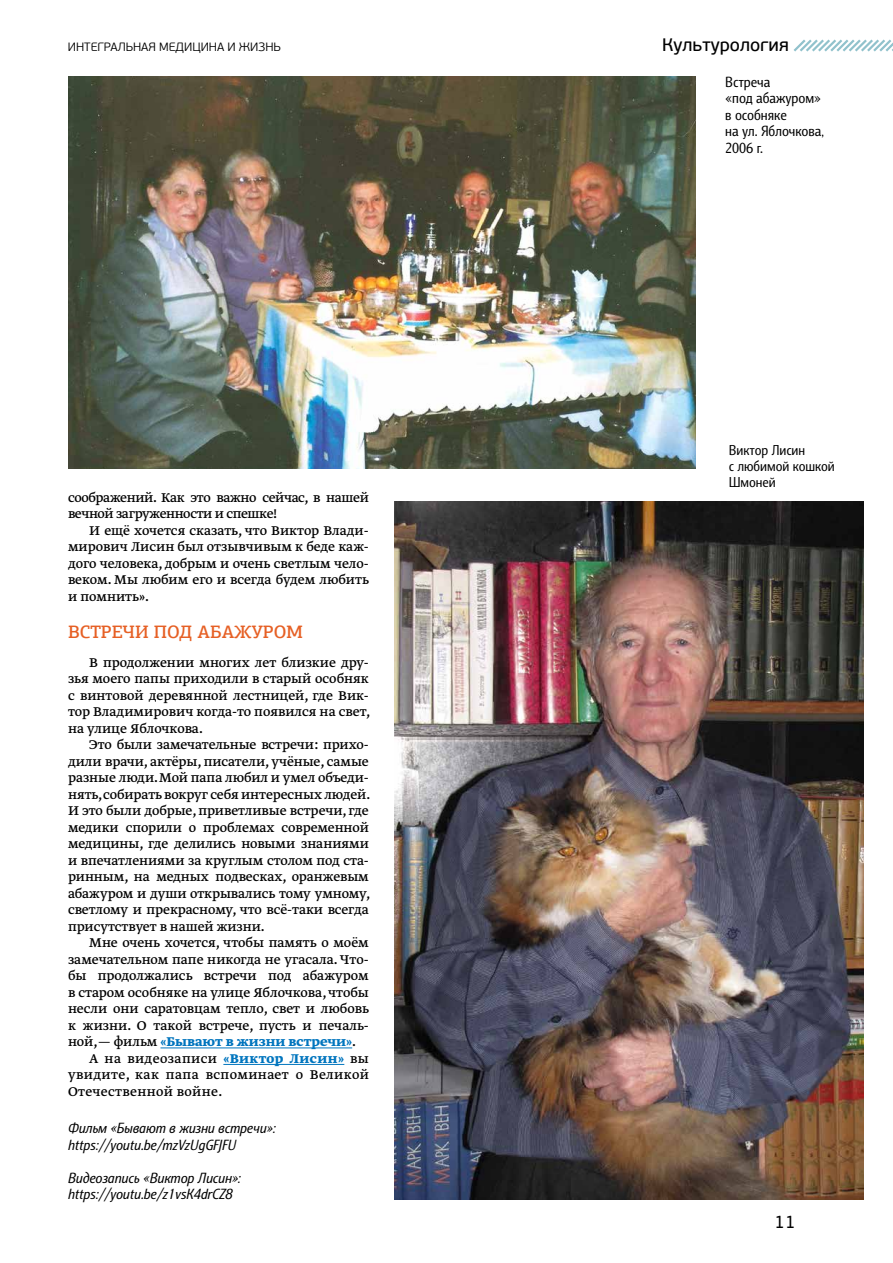
<style>
.page{position:relative;width:893px;height:1263px;background:#fff}
.page>*{position:absolute;margin:0;border:0;box-sizing:border-box;transform-origin:0 0}
.t1{font:500 18px "PF Agora Slab Pro";color:#e66025}
.t2{font:18px "PF Beau Sans Pro Bbook";color:#000}
.t3{font:18px "PF Beau Sans Pro";color:#000}
.t4{font:15px/16.5px "Greta Text Pro";color:#000;text-align:justify}
.t5{font:italic 15px/16.5px "Barnaul Grotesk";color:#000}
.t6{font:15px/16.5px "Greta Text Pro";letter-spacing:-.025em;color:#000}
.t7{font:15px "Greta Text Pro";letter-spacing:.025em;color:#000}
.t8{font:15px/16.5px "Barnaul Grotesk";color:#000}
.t9{font:700 15px "Greta Text Pro";color:#0075be}
.t10{font:15px "Greta Text Pro";letter-spacing:.02em;color:#000}
.t11{font:14.55px/16px "Barnaul Grotesk";color:#000}
.t12{font:300 12px "PF Beau Sans Pro";color:#000}
.s1{font-weight:400;color:#000}
.s2{font-weight:700;color:#0075be}
</style>
<div class="page">
<svg style="left:793px;top:39px;width:100px;height:13px"></svg>
<img style="left:68px;top:77px;width:627px;height:392px">
<img style="left:394px;top:502px;width:469px;height:697px">
<hr style="left:161px;top:1047px;width:191px;height:1px;background:#0075be">
<hr style="left:223px;top:1064px;width:121px;height:1px;background:#0075be">
<p class="t12" style="left:68px;top:40px;width:215px">ИНТЕГРАЛЬНАЯ МЕДИЦИНА И ЖИЗНЬ</p>
<p class="t2" style="left:662px;top:34px;width:128px">Культурология</p>
<p class="t8" style="left:725px;top:73px;width:100px">Встреча<br>«под абажуром» в особняке<br>на ул. Яблочкова,<br>2006 г.</p>
<p class="t6" style="left:68px;top:490px;width:302px">соображений. Как это важно сейчас, в нашей вечной загруженности и спешке!</p>
<p class="t4" style="left:68px;top:523px;width:302px;text-indent:21px">И ещё хочется сказать, что Виктор Влади&shy;мирович Лисин был отзывчивым к беде каж&shy;дого человека, добрым и очень светлым чело&shy;веком. Мы любим его и всегда будем любить и помнить».</p>
<p class="t1" style="left:68px;top:620px;width:236px">ВСТРЕЧИ ПОД АБАЖУРОМ</p>
<p class="t4" style="left:68px;top:655px;width:304px;text-indent:21px">В продолжении многих лет близкие дру&shy;зья моего папы приходили в старый особняк с винтовой деревянной лестницей, где Вик&shy;тор Владимирович когда-то появился на свет, на улице Яблочкова.</p>
<p class="t4" style="left:68px;top:737px;width:304px;text-indent:21px">Это были замечательные встречи: прихо&shy;дили врачи, актёры, писатели, учёные, самые разные люди. Мой папа любил и умел объеди&shy;нять,собирать вокруг себя интересных людей.<br>И это были добрые, приветливые встречи, где медики спорили о проблемах современной медицины, где делились новыми знаниями и впечатлениями за круглым столом под ста&shy;ринным, на медных подвесках, оранжевым абажуром и души открывались тому умному, светлому и прекрасному, что всё-таки всегда присутствует в нашей жизни.</p>
<p class="t4" style="left:89px;top:935px;width:281px">Мне очень хочется, чтобы память о моём</p>
<p class="t4" style="left:68px;top:952px;width:302px">замечательном папе никогда не угасала. Что-</p>
<p class="t4" style="left:68px;top:968px;width:302px">бы продолжались встречи под абажуром</p>
<p class="t4" style="left:68px;top:985px;width:302px">в старом особняке на улице Яблочкова, чтобы</p>
<p class="t4" style="left:68px;top:1001px;width:302px">несли они саратовцам тепло, свет и любовь</p>
<p class="t4" style="left:68px;top:1018px;width:302px">к жизни. О такой встрече, пусть и печаль-</p>
<p class="t9" style="left:68px;top:1032px;width:290px"><span class="s1">ной,— фильм</span> «Бывают в жизни встречи»<span class="s1">.</span></p>
<p class="t7" style="left:89px;top:1049px;width:281px">А на видеозаписи <span class="s2">«Виктор Лисин»</span> вы</p>
<p class="t7" style="left:68px;top:1066px;width:302px">увидите, как папа вспоминает о Великой</p>
<p class="t10" style="left:68px;top:1082px;width:156px">Отечественной войне.</p>
<p class="t5" style="left:68px;top:1120px;width:209px">Фильм «Бывают в жизни встречи»: https://youtu.be/mzVzUgGFJFU</p>
<p class="t5" style="left:68px;top:1169px;width:174px">Видеозапись «Виктор Лисин»: https://youtu.be/z1vsK4drCZ8</p>
<p class="t11" style="left:729px;top:442px;width:107px">Виктор Лисин<br>с любимой кошкой<br>Шмоней</p>
<p class="t3" style="left:774px;top:1211px;width:23px">11</p>
</div>
